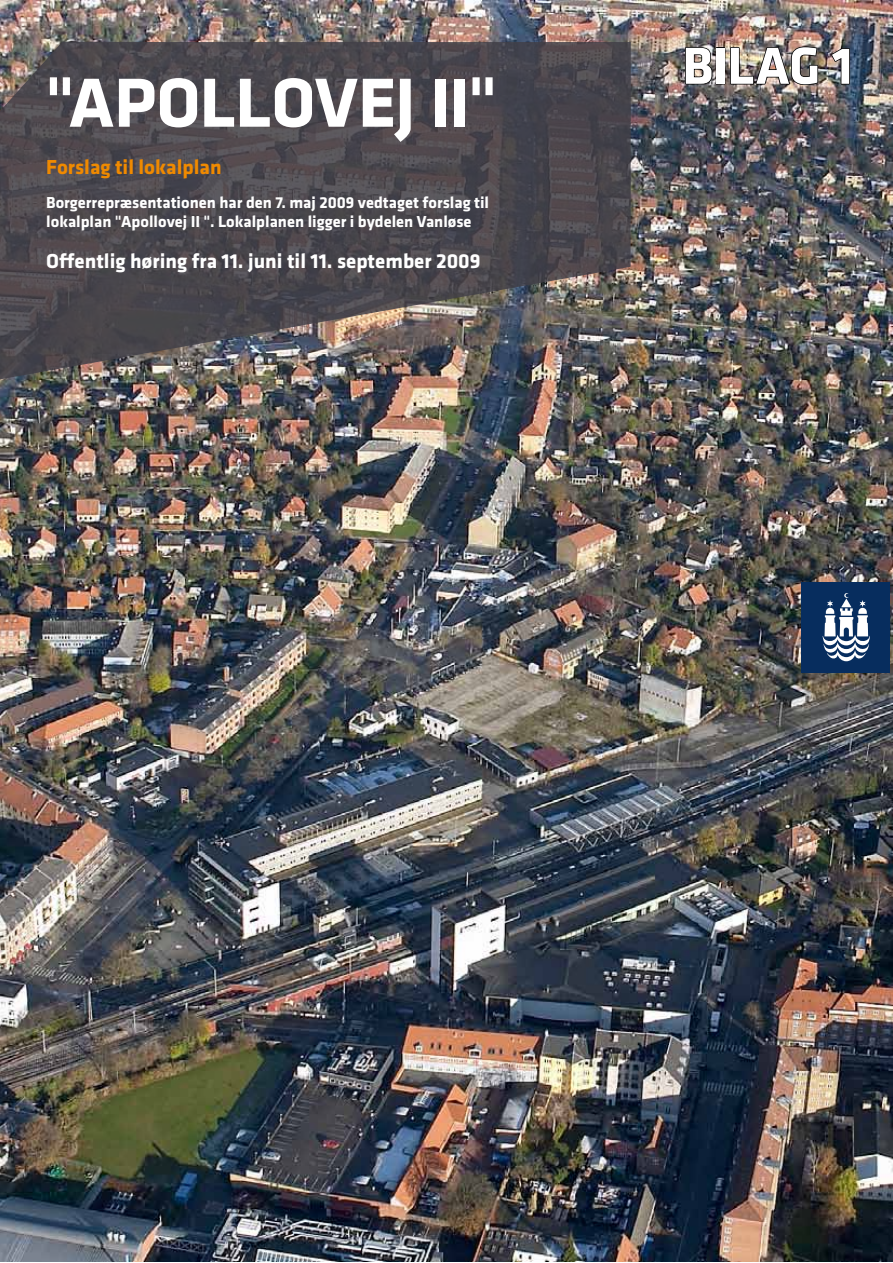
<style>
.page{position:relative;width:893px;height:1263px;background:#fff}
.page>*{position:absolute;margin:0;border:0;box-sizing:border-box;transform-origin:0 0}
.t1{font:700 72px "Klavika";letter-spacing:-.005em;color:#fff}
.t2{font:700 54px "Klavika";letter-spacing:-.01em;color:#fff}
.t3{font:700 21px "Klavika";color:#fff}
.t4{font:700 21px "Klavika";color:#f08a00}
.t5{font:700 16.5px/19.5px "Klavika";color:#fff}
</style>
<div class="page">
<img style="left:0;top:0;width:893px;height:1262px">
<svg style="left:0;top:41px;width:631px;height:339px;background:#534f53"></svg>
<div style="left:801px;top:582px;width:89px;height:91px;background:#072d5e"></div>
<svg style="left:823px;top:593px;width:47px;height:68px"></svg>
<svg style="left:684px;top:46px;width:29px;height:39px"></svg>
<div style="left:716px;top:47px;width:9px;height:38px;border:1px solid #000"></div>
<img style="left:729px;top:46px;width:90px;height:40px">
<svg style="left:830px;top:47px;width:21px;height:38px"></svg>
<h1 class="t1" style="left:46px;top:76px;width:451px">"APOLLOVEJ II"</h1>
<p class="t4" style="left:46px;top:159px;width:177px">Forslag til lokalplan</p>
<p class="t5" style="left:46px;top:194px;width:444px">Borgerrepræsentationen har den 7. maj 2009 vedtaget forslag til lokalplan "Apollovej II ". Lokalplanen ligger i bydelen Vanløse</p>
<p class="t3" style="left:46px;top:253px;width:436px">Offentlig høring fra 11. juni til 11. september 2009</p>
<h2 class="t2" style="left:682px;top:46px;width:172px">BILAg 1</h2>
</div>
